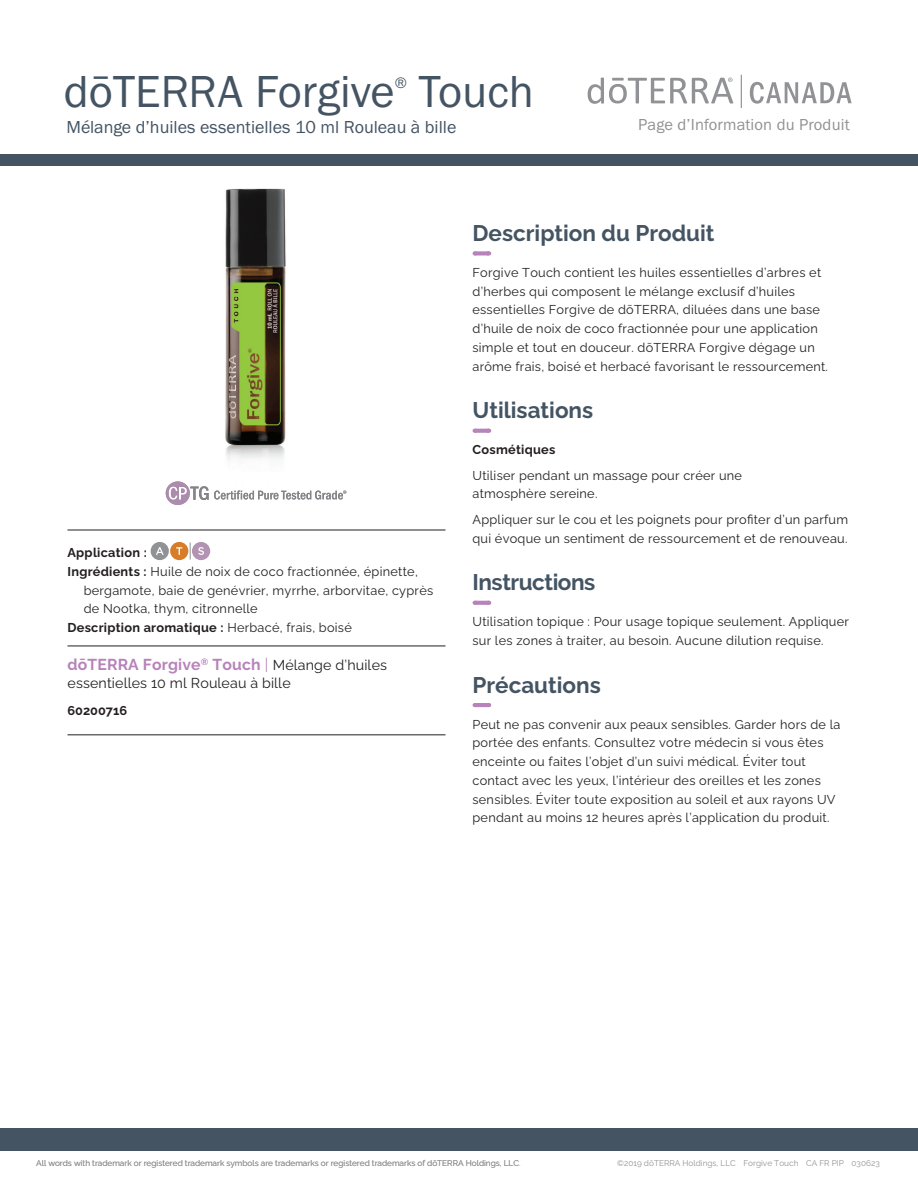
<style>
.page{position:relative;width:918px;height:1188px;background:#fff}
.page>*{position:absolute;margin:0;border:0;box-sizing:border-box;transform-origin:0 0}
.t1{font:46.5px "Franklin Gothic URW Boo";color:#445463}
.t2{font:700 22.5px "Ralewayd T";color:#445463}
.t3{font:700 22.5px "Raleway";letter-spacing:-.02em;color:#445463}
.t4{font:18px "Franklin Gothic URW Boo";color:#445463}
.t5{font:16.5px "Franklin Gothic URW Boo";letter-spacing:.01em;color:#919295}
.t6{font:700 15.75px "Ralewayd T";letter-spacing:.01em;color:#b783ba}
.t7{font:15.75px "Franklin Gothic URW Boo";color:#445463}
.t8{font:14.25px "Ralewayd T";letter-spacing:.01em;color:#231f20}
.t9{font:12.75px/18.8px "Ralewayd T";letter-spacing:.02em;color:#231f20}
.t10{font:700 12.75px "Ralewayd T";letter-spacing:.02em;color:#231f20}
.t11{font:700 12.75px "Ralewayd T";color:#231f20}
.t12{font:8.25px "Ralewayd T";color:#919295}
.s1{font-weight:700}
.s2{font-weight:400}
.s3{font-weight:400;font-size:14.25px;color:#231f20}
</style>
<div class="page">
<svg style="left:750px;top:82px;width:102px;height:22px"></svg>
<svg style="left:588px;top:78px;width:145px;height:26px"></svg>
<hr style="left:741px;top:75px;width:1px;height:33px;background:#919295">
<svg style="left:475px;top:251px;width:14px;height:4px"></svg>
<svg style="left:475px;top:429px;width:14px;height:4px"></svg>
<svg style="left:475px;top:601px;width:14px;height:4px"></svg>
<svg style="left:475px;top:703px;width:14px;height:4px"></svg>
<hr style="left:68px;top:530px;width:378px;height:1px;background:#231f20">
<hr style="left:68px;top:646px;width:378px;height:1px;background:#231f20">
<hr style="left:68px;top:735px;width:378px;height:1px;background:#231f20">
<svg style="left:190px;top:542px;width:1px;height:18px"></svg>
<div style="left:151px;top:542px;width:18px;height:18px;background:#919295;border-radius:50%"></div>
<svg style="left:156px;top:547px;width:8px;height:8px"></svg>
<div style="left:170px;top:542px;width:18px;height:18px;background:#d77c29;border-radius:50%"></div>
<svg style="left:176px;top:547px;width:6px;height:8px"></svg>
<img style="left:192px;top:188px;width:117px;height:373px">
<div style="left:0;top:155px;width:918px;height:11px;background:#445463"></div>
<div style="left:0;top:1128px;width:918px;height:23px;background:#445463"></div>
<svg style="left:166px;top:481px;width:180px;height:24px"></svg>
<h1 class="t1" style="left:64px;top:63px;width:333px">dōTERRA Forgive</h1>
<p class="t7" style="left:395px;top:73px;width:14px">®</p>
<h1 class="t1" style="left:419px;top:63px;width:117px">Touch</h1>
<h3 class="t4" style="left:66px;top:116px;width:392px">Mélange d’huiles essentielles 10 ml Rouleau à bille</h3>
<p class="t5" style="left:638px;top:114px;width:213px">Page d’Information du Produit</p>
<p class="t10" style="left:68px;top:543px;width:81px">Application :</p>
<p class="t9" style="left:68px;top:561px;width:352px"><span class="s1">Ingrédients :</span> Huile de noix de coco fractionnée, épinette,</p>
<p class="t9" style="left:84px;top:579px;width:351px">bergamote, baie de genévrier, myrrhe, arborvitae, cyprès</p>
<p class="t9" style="left:84px;top:598px;width:175px">de Nootka, thym, citronnelle</p>
<p class="t10" style="left:68px;top:618px;width:286px">Description aromatique : <span class="s2">Herbacé, frais, boisé</span></p>
<p class="t6" style="left:68px;top:653px;width:321px">dōTERRA Forgive<sup>®</sup> Touch <span class="s2">|</span> <span class="s3">Mélange d’huiles</span></p>
<p class="t8" style="left:67px;top:672px;width:225px">essentielles 10 ml Rouleau à bille</p>
<p class="t11" style="left:68px;top:701px;width:61px">60200716</p>
<h2 class="t2" style="left:472px;top:216px;width:244px">Description du Produit</h2>
<p class="t9" style="left:472px;top:262px;width:357px">Forgive Touch contient les huiles essentielles d’arbres et d’herbes qui composent le mélange exclusif d’huiles essentielles Forgive de dōTERRA, diluées dans une base d’huile de noix de coco fractionnée pour une application simple et tout en douceur. dōTERRA Forgive dégage un arôme frais, boisé et herbacé favorisant le ressourcement.</p>
<h2 class="t2" style="left:472px;top:393px;width:122px">Utilisations</h2>
<p class="t10" style="left:472px;top:440px;width:84px">Cosmétiques</p>
<p class="t9" style="left:472px;top:464px;width:271px">Utiliser pendant un massage pour créer une atmosphère sereine.</p>
<p class="t9" style="left:472px;top:509px;width:377px">Appliquer sur le cou et les poignets pour profiter d’un parfum qui évoque un sentiment de ressourcement et de renouveau.</p>
<h2 class="t3" style="left:472px;top:570px;width:124px">Instructions</h2>
<p class="t9" style="left:472px;top:611px;width:378px">Utilisation topique : Pour usage topique seulement. Appliquer sur les zones à traiter, au besoin. Aucune dilution requise.</p>
<h2 class="t2" style="left:472px;top:667px;width:130px">Précautions</h2>
<p class="t9" style="left:472px;top:713px;width:370px">Peut ne pas convenir aux peaux sensibles. Garder hors de la portée des enfants. Consultez votre médecin si vous êtes enceinte ou faites l’objet d’un suivi médical. Éviter tout contact avec les yeux, l’intérieur des oreilles et les zones sensibles. Éviter toute exposition au soleil et aux rayons UV pendant au moins 12 heures après l’application du produit.</p>
<p class="t12" style="left:36px;top:1157px;width:486px">All words with trademark or registered trademark symbols are trademarks or registered trademarks of dōTERRA Holdings, LLC.</p>
<p class="t12" style="left:617px;top:1157px;width:264px">©2019 dōTERRA Holdings, LLC Forgive Touch CA FR PIP 030623</p>
</div>
